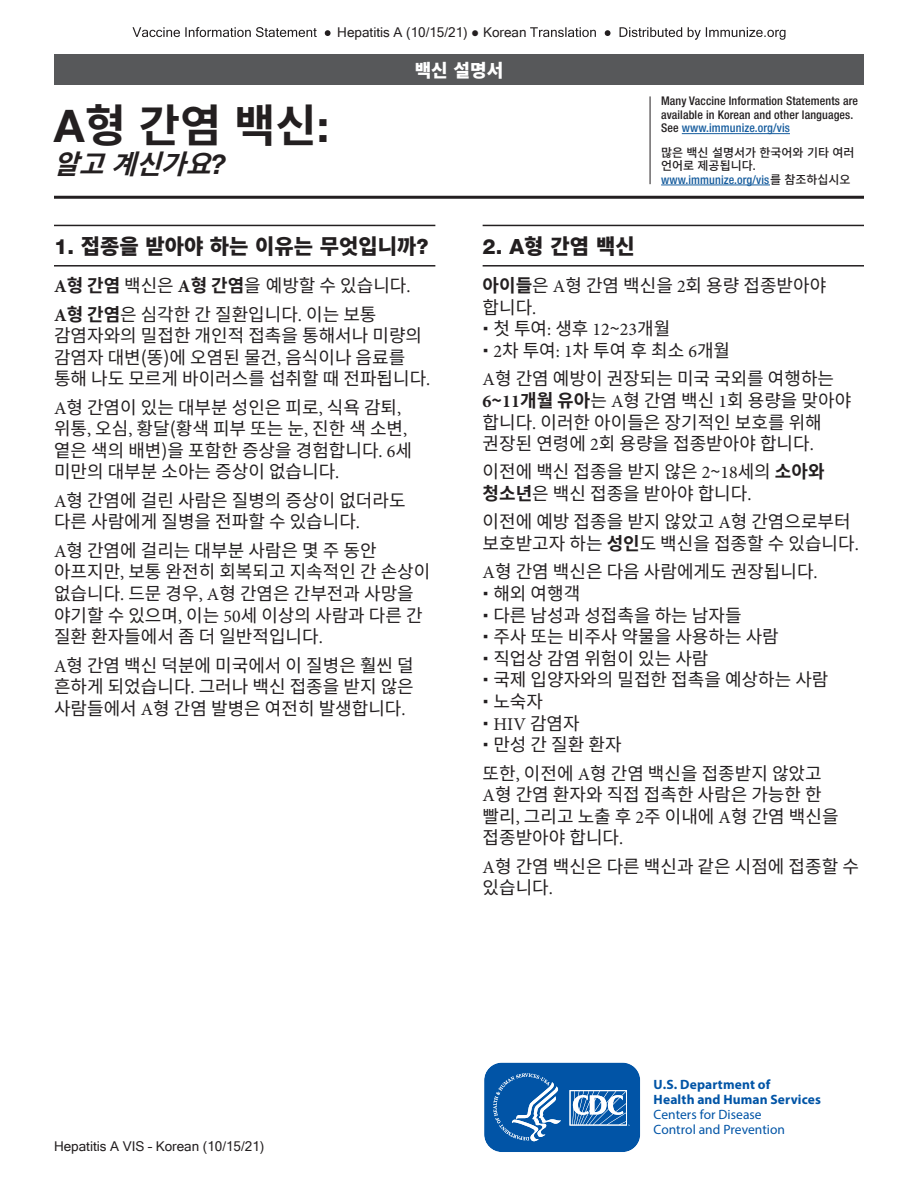
<style>
.page{position:relative;width:918px;height:1188px;background:#fff}
.page>*{position:absolute;margin:0;border:0;box-sizing:border-box;transform-origin:0 0}
.t1{font:700 45px "Noto Sans CJ Kkr";color:#231f20}
.t2{font:italic 700 27px "Noto Sans CJ Kkr";color:#231f20}
.t3{font:900 21px "Noto Sans CJ Kkr";color:#231f20}
.t4{font:18px/21.6px "Noto Sans CJ Kkr";color:#231f20}
.t5{font:18px "Minion Pro";color:#231f20}
.t6{font:900 18px "Noto Sans CJ Kkr";color:#fff}
.t7{font:13.5px "Microsoft Sans Serif";color:#231f20}
.t8{font:700 13.5px/15px "Myriad Pro";letter-spacing:.01em;color:#0154a6}
.t9{font:13.5px/15px "Myriad Pro";color:#0154a6}
.t10{font:500 condensed 12px/13.5px "Helvetica Neue LT Std";letter-spacing:.01em;color:#231f20}
.t11{font:500 condensed 12px "Helvetica Neue LT Std";letter-spacing:.01em;color:#175d9e}
.t12{font:500 12px/13.5px "Noto Sans CJ Kkr";color:#231f20}
.s1{font-family:"Helvetica Neue LT Std"}
.s2{color:#175d9e}
.s3{font-family:"Helvetica Neue LT Std";font-stretch:condensed}
.s4{font-family:"Noto Sans CJ Kkr";font-stretch:normal;color:#231f20}
.s5{font-family:"Helvetica Neue LT Std";font-weight:800}
.s6{font-family:"Minion Pro";font-weight:700}
.s7{font-weight:700}
.s8{font-family:"Minion Pro"}
.s9{font-family:"Noto Sans CJ Kkr"}
</style>
<div class="page">
<hr style="left:650px;top:96px;width:1px;height:88px;background:#231f20">
<hr style="left:54px;top:196px;width:810px;height:3px;background:#231f20">
<svg style="left:484px;top:1062px;width:157px;height:90px;background:#296fb4"></svg>
<div style="left:54px;top:54px;width:810px;height:31px;background:#57585a"></div>
<hr style="left:54px;top:265px;width:381px;height:2px;background:#231f20">
<hr style="left:54px;top:225px;width:381px;height:1px;background:#231f20">
<hr style="left:483px;top:265px;width:381px;height:2px;background:#231f20">
<hr style="left:483px;top:225px;width:381px;height:1px;background:#231f20">
<svg style="left:132px;top:27px;width:199px;height:10px"></svg>
<svg style="left:530px;top:27px;width:256px;height:13px"></svg>
<hr style="left:682px;top:133px;width:108px;height:1px;background:#175d9e">
<hr style="left:661px;top:185px;width:109px;height:1px;background:#175d9e">
<p class="t7" style="left:337px;top:24px;width:191px">Hepatitis A (10/15/21) ● Korean</p>
<h1 class="t1" style="left:54px;top:100px;width:277px"><span class="s1">A</span>형 간염 백신<span class="s1">:</span></h1>
<h2 class="t2" style="left:54px;top:149px;width:179px">알고 계신가요<span class="s1">?</span></h2>
<p class="t6" style="left:415px;top:60px;width:90px">백신 설명서</p>
<p class="t10" style="left:661px;top:94px;width:198px">Many Vaccine Information Statements are available in Korean and other languages.<br>See <span class="s2">www.immunize.org/vis</span></p>
<p class="t12" style="left:661px;top:146px;width:195px">많은 백신 설명서가 한국어와 기타 여러 언어로 제공됩니다<span class="s3">.</span></p>
<p class="t11" style="left:661px;top:172px;width:191px">www.immunize.org/vis<span class="s4">를 참조하십시오</span></p>
<p class="t3" style="left:54px;top:234px;width:376px"><span class="s5">1.</span> 접종을 받아야 하는 이유는 무엇입니까<span class="s5">?</span></p>
<p class="t4" style="left:54px;top:272px;width:358px;line-height:28.3px"><span class="s6">A</span><span class="s7">형 간염</span> 백신은 <span class="s6">A</span><span class="s7">형 간염</span>을 예방할 수 있습니다<span class="s8">.<br></span><span class="s6">A</span><span class="s7">형 간염</span>은 심각한 간 질환입니다<span class="s8">.</span> 이는 보통</p>
<p class="t4" style="left:54px;top:325px;width:378px">감염자와의 밀접한 개인적 접촉을 통해서나 미량의 감염자 대변(똥)에 오염된 물건<span class="s8">,</span> 음식이나 음료를 통해 나도 모르게 바이러스를 섭취할 때 전파됩니다<span class="s8">.</span></p>
<p class="t4" style="left:54px;top:397px;width:359px"><span class="s8">A</span>형 간염이 있는 대부분 성인은 피로<span class="s8">,</span> 식욕 감퇴<span class="s8">, </span>위통<span class="s8">,</span> 오심<span class="s8">,</span> 황달(황색 피부 또는 눈<span class="s8">,</span> 진한 색 소변<span class="s8">, </span>옅은 색의 배변)을 포함한 증상을 경험합니다<span class="s8">. 6</span>세 미만의 대부분 소아는 증상이 없습니다<span class="s8">.</span></p>
<p class="t4" style="left:54px;top:490px;width:353px"><span class="s8">A</span>형 간염에 걸린 사람은 질병의 증상이 없더라도 다른 사람에게 질병을 전파할 수 있습니다<span class="s8">.</span></p>
<p class="t4" style="left:54px;top:540px;width:378px"><span class="s8">A</span>형 간염에 걸리는 대부분 사람은 몇 주 동안 아프지만<span class="s8">,</span> 보통 완전히 회복되고 지속적인 간 손상이 없습니다<span class="s8">.</span> 드문 경우<span class="s8">, A</span>형 간염은 간부전과 사망을 야기할 수 있으며<span class="s8">,</span> 이는 <span class="s8">50</span>세 이상의 사람과 다른 간 질환 환자들에서 좀 더 일반적입니다<span class="s8">.</span></p>
<p class="t4" style="left:54px;top:655px;width:361px;text-align:justify"><span class="s8">A</span>형 간염 백신 덕분에 미국에서 이 질병은 훨씬 덜 흔하게 되었습니다<span class="s8">.</span> 그러나 백신 접종을 받지 않은 사람들에서 <span class="s8">A</span>형 간염 발병은 여전히 발생합니다<span class="s8">.</span></p>
<p class="t3" style="left:483px;top:234px;width:154px"><span class="s5">2. A</span>형 간염 백신</p>
<p class="t4" style="left:483px;top:275px;width:345px"><span class="s7">아이들</span>은 <span class="s8">A</span>형 간염 백신을 <span class="s8">2</span>회 용량 접종받아야</p>
<p class="t4" style="left:483px;top:297px;width:55px">합니다<span class="s8">.</span></p>
<p class="t4" style="left:493px;top:318px;width:178px">첫 투여<span class="s8">:</span> 생후 <span class="s8">12</span>~<span class="s8">23</span>개월</p>
<p class="t4" style="left:493px;top:340px;width:238px"><span class="s8">2</span>차 투여<span class="s8">: 1</span>차 투여 후 최소 <span class="s8">6</span>개월</p>
<p class="t4" style="left:483px;top:368px;width:370px"><span class="s8">A</span>형 간염 예방이 권장되는 미국 국외를 여행하는<br><span class="s6">6</span><span class="s7">~</span><span class="s6">11</span><span class="s7">개월 유아</span>는 <span class="s8">A</span>형 간염 백신 <span class="s8">1</span>회 용량을 맞아야 합니다<span class="s8">.</span> 이러한 아이들은 장기적인 보호를 위해 권장된 연령에 <span class="s8">2</span>회 용량을 접종받아야 합니다<span class="s8">.</span></p>
<p class="t4" style="left:483px;top:461px;width:343px">이전에 백신 접종을 받지 않은 <span class="s8">2</span>~<span class="s8">18</span>세의 <span class="s7">소아와 청소년</span>은 백신 접종을 받아야 합니다<span class="s8">.</span></p>
<p class="t4" style="left:483px;top:511px;width:378px">이전에 예방 접종을 받지 않았고 <span class="s8">A</span>형 간염으로부터 보호받고자 하는 <span class="s7">성인</span>도 백신을 접종할 수 있습니다<span class="s8">.</span></p>
<p class="t4" style="left:493px;top:561px;width:337px;text-indent:-11px"><span class="s8">A</span>형 간염 백신은 다음 사람에게도 권장됩니다<span class="s8">. </span>해외 여행객<br>다른 남성과 성접촉을 하는 남자들<br>주사 또는 비주사 약물을 사용하는 사람 직업상 감염 위험이 있는 사람<br>국제 입양자와의 밀접한 접촉을 예상하는 사람 노숙자</p>
<p class="t5" style="left:493px;top:712px;width:88px">HIV <span class="s9">감염자</span></p>
<p class="t4" style="left:483px;top:731px;width:341px;line-height:28.3px;text-indent:11px">만성 간 질환 환자<br>또한<span class="s8">,</span> 이전에 <span class="s8">A</span>형 간염 백신을 접종받지 않았고</p>
<p class="t4" style="left:483px;top:784px;width:357px"><span class="s8">A</span>형 간염 환자와 직접 접촉한 사람은 가능한 한 빨리<span class="s8">,</span> 그리고 노출 후 <span class="s8">2</span>주 이내에 <span class="s8">A</span>형 간염 백신을 접종받아야 합니다<span class="s8">.</span></p>
<p class="t4" style="left:483px;top:856px;width:378px"><span class="s8">A</span>형 간염 백신은 다른 백신과 같은 시점에 접종할 수 있습니다<span class="s8">.</span></p>
<p class="t7" style="left:54px;top:1138px;width:212px">Hepatitis A VIS – Korean (10/15/21)</p>
<p class="t8" style="left:654px;top:1077px;width:169px">U.S. Department of<br>Health and Human Services</p>
<p class="t9" style="left:654px;top:1107px;width:133px">Centers for Disease<br>Control and Prevention</p>
</div>
